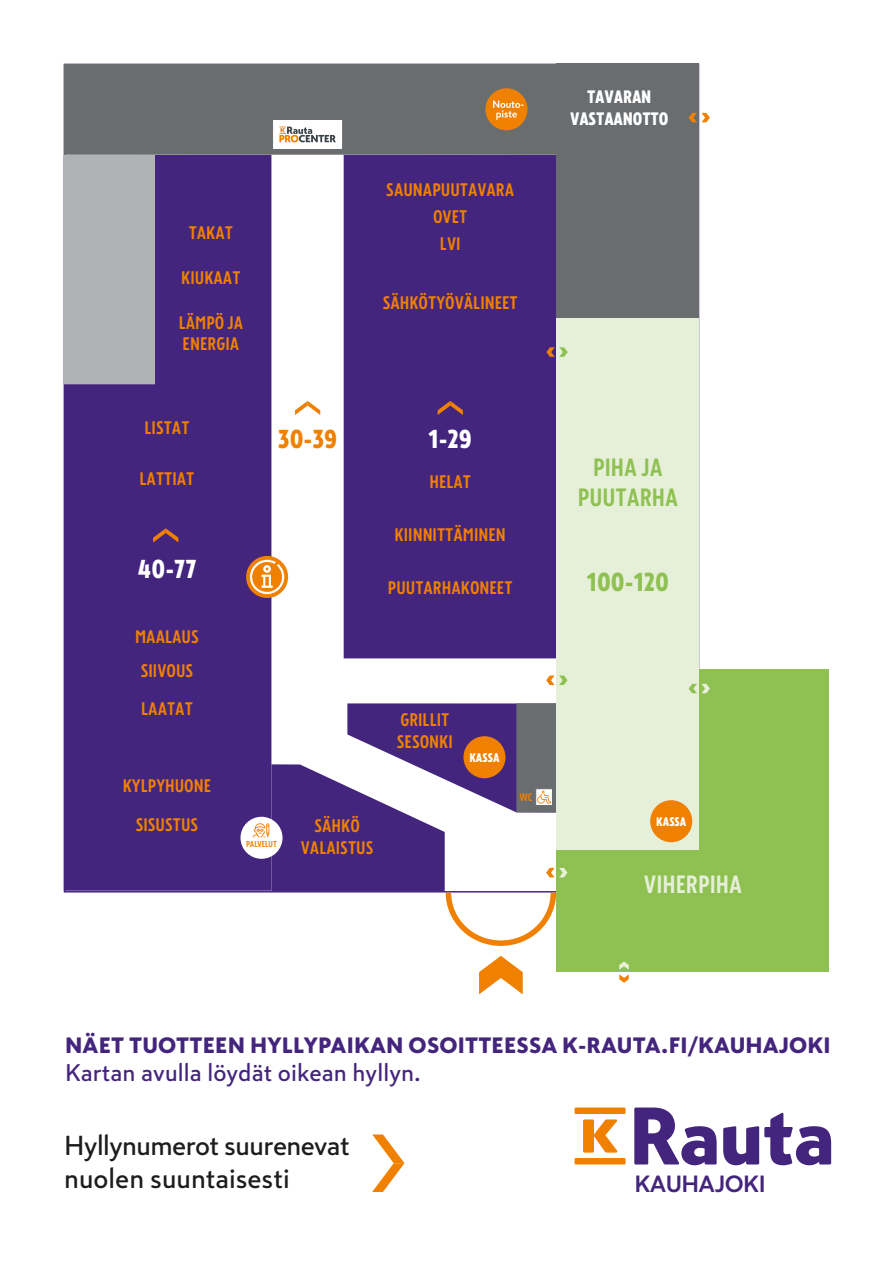
<style>
.page{position:relative;width:893px;height:1263px;background:#fff}
.page>*{position:absolute;margin:0;border:0;box-sizing:border-box;transform-origin:0 0}
.t1{font:500 27.15px/32.6px "Skatta Sans";letter-spacing:-.02em;color:#1d1d1b}
.t2{font:900 25.65px "Skatta Sans Condensed";color:#fff}
.t3{font:900 25.65px "Skatta Sans Condensed";color:#8fc152}
.t4{font:900 25.65px "Skatta Sans Condensed";color:#f08000}
.t5{font:700 24.75px/29.7px "Skatta Sans Condensed";color:#8fc152;text-align:center}
.t6{font:700 24.75px "Skatta Sans Condensed";color:#e6f0d9}
.t7{font:500 23.85px "Skatta Sans";letter-spacing:.005em;color:#44257d}
.t8{font:700 23.17px "Skatta Sans";letter-spacing:-.025em;color:#44257d}
.t9{font:900 21.98px "Skatta Sans";letter-spacing:.01em;color:#44257d}
.t10{font:700 18px/21.6px "Skatta Sans Condensed";color:#f08000;text-align:center}
.t11{font:900 17.77px/21.4px "Skatta Sans Condensed";letter-spacing:-.01em;color:#fff;text-align:center}
.t12{font:900 12.3px "Skatta Sans Condensed";letter-spacing:-.005em;color:#fff}
.t13{font:700 10.88px "Skatta Sans Condensed";color:#f08000}
.t14{font:700 8.55px "Skatta Sans Condensed";color:#f08000}
</style>
<div class="page">
<svg style="left:372px;top:1134px;width:32px;height:58px"></svg>
<div style="left:344px;top:155px;width:213px;height:503px;background:#44257d"></div>
<div style="left:64px;top:155px;width:207px;height:736px;background:#44257d"></div>
<div style="left:64px;top:155px;width:91px;height:229px;background:#b0b2b5"></div>
<div style="left:557px;top:64px;width:142px;height:254px;background:#6a6d70"></div>
<div style="left:557px;top:669px;width:272px;height:303px;background:#8fc152"></div>
<div style="left:557px;top:318px;width:142px;height:531px;background:#e6f0d9"></div>
<svg style="left:479px;top:956px;width:44px;height:38px"></svg>
<svg style="left:546px;top:675px;width:21px;height:10px"></svg>
<svg style="left:689px;top:684px;width:21px;height:9px"></svg>
<svg style="left:246px;top:556px;width:42px;height:42px"></svg>
<svg style="left:249px;top:560px;width:35px;height:35px"></svg>
<svg style="left:438px;top:401px;width:25px;height:14px"></svg>
<svg style="left:295px;top:401px;width:25px;height:14px"></svg>
<svg style="left:153px;top:528px;width:25px;height:14px"></svg>
<svg style="left:64px;top:64px;width:493px;height:91px;background:#747372"></svg>
<div style="left:240px;top:817px;width:43px;height:42px;background:#fff;border-radius:50%"></div>
<svg style="left:253px;top:703px;width:314px;height:246px"></svg>
<svg style="left:619px;top:961px;width:10px;height:22px"></svg>
<div style="left:650px;top:800px;width:42px;height:42px;background:#f08000;border-radius:50%"></div>
<svg style="left:689px;top:113px;width:21px;height:9px"></svg>
<svg style="left:546px;top:347px;width:22px;height:10px"></svg>
<svg style="left:574px;top:1107px;width:52px;height:57px"></svg>
<svg style="left:634px;top:1107px;width:197px;height:58px"></svg>
<p class="t10" style="left:189px;top:222px;width:46px">TAKAT</p>
<p class="t10" style="left:181px;top:267px;width:61px">KIUKAAT</p>
<p class="t10" style="left:179px;top:311px;width:66px;text-align:left">LÄMPÖ JA<br>ENERGIA</p>
<p class="t10" style="left:144px;top:417px;width:47px">LISTAT</p>
<p class="t10" style="left:140px;top:467px;width:56px">LATTIAT</p>
<h2 class="t2" style="left:138px;top:550px;width:61px">40-77</h2>
<p class="t10" style="left:135px;top:626px;width:65px">MAALAUS</p>
<p class="t10" style="left:141px;top:660px;width:54px">SIIVOUS</p>
<p class="t10" style="left:141px;top:698px;width:53px">LAATAT</p>
<p class="t10" style="left:386px;top:176px;width:129px;line-height:27.2px">SAUNAPUUTAVARA<br>OVET<br>LVI</p>
<p class="t10" style="left:383px;top:291px;width:137px">SÄHKÖTYÖVÄLINEET</p>
<h2 class="t4" style="left:278px;top:420px;width:61px">30-39</h2>
<h2 class="t2" style="left:428px;top:420px;width:45px">1-29</h2>
<p class="t10" style="left:429px;top:471px;width:43px">HELAT</p>
<p class="t10" style="left:395px;top:524px;width:113px">KIINNITTÄMINEN</p>
<p class="t10" style="left:388px;top:576px;width:126px">PUUTARHAKONEET</p>
<p class="t10" style="left:397px;top:709px;width:58px;text-align:left">GRILLIT<br>SESONKI</p>
<p class="t12" style="left:469px;top:749px;width:32px">KASSA</p>
<p class="t10" style="left:123px;top:766px;width:90px;line-height:39.3px">KYLPYHUONE<br>SISUSTUS</p>
<p class="t14" style="left:246px;top:838px;width:32px">PALVELUT</p>
<p class="t10" style="left:301px;top:815px;width:74px">SÄHKÖ<br>VALAISTUS</p>
<p class="t13" style="left:519px;top:790px;width:15px">WC</p>
<p class="t11" style="left:570px;top:86px;width:100px">TAVARAN<br>VASTAANOTTO</p>
<h3 class="t5" style="left:578px;top:452px;width:102px">PIHA JA<br>PUUTARHA</h3>
<h2 class="t3" style="left:587px;top:563px;width:84px">100-120</h2>
<p class="t12" style="left:656px;top:813px;width:32px">KASSA</p>
<h3 class="t6" style="left:644px;top:867px;width:100px">VIHERPIHA</h3>
<p class="t9" style="left:65px;top:1029px;width:767px">NÄET TUOTTEEN HYLLYPAIKAN OSOITTEESSA K-RAUTA.FI/KAUHAJOKI</p>
<h3 class="t7" style="left:65px;top:1056px;width:357px">Kartan avulla löydät oikean hyllyn.</h3>
<h1 class="t1" style="left:64px;top:1129px;width:287px">Hyllynumerot suurenevat nuolen suuntaisesti</h1>
<p class="t8" style="left:634px;top:1167px;width:133px">KAUHAJOKI</p>
</div>
